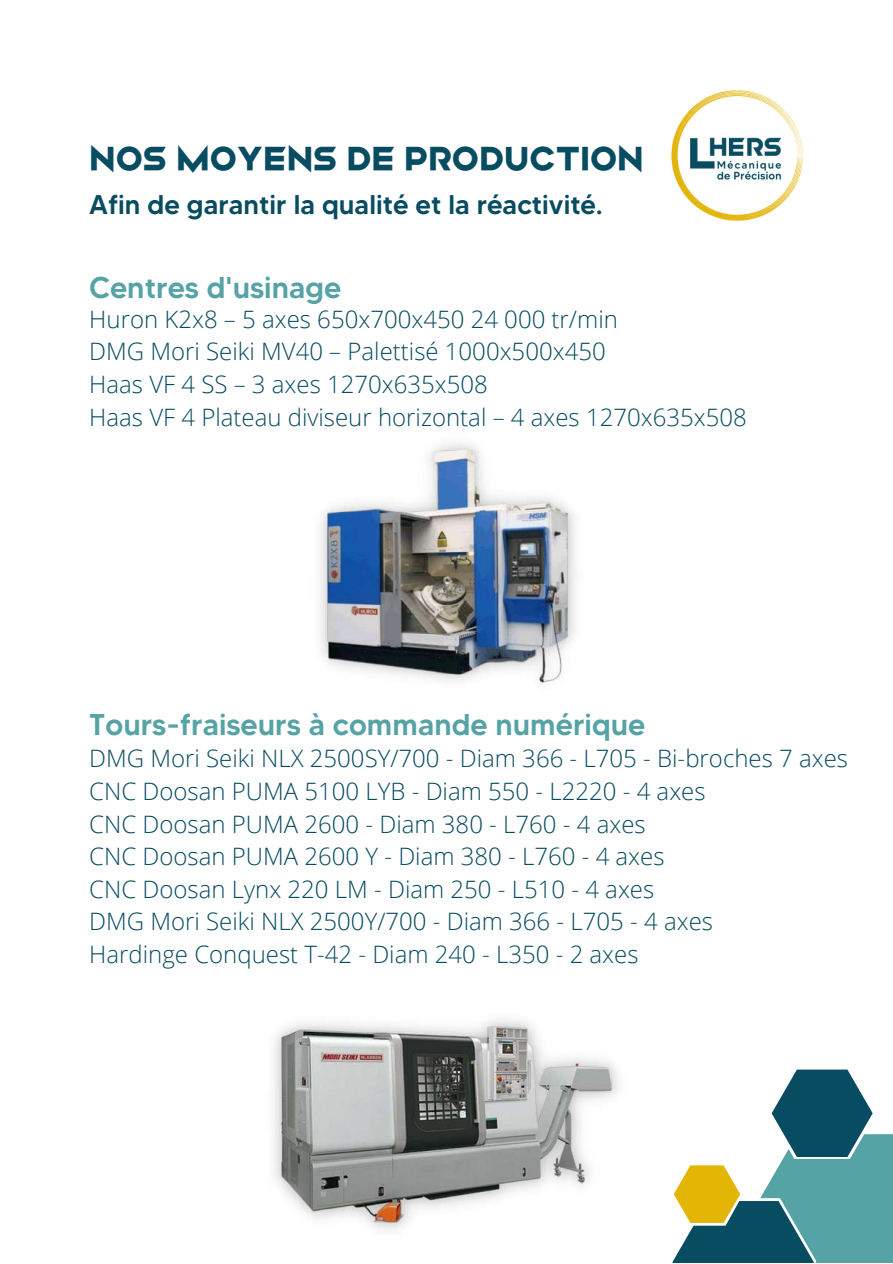
<style>
.page{position:relative;width:893px;height:1264px;background:#fff}
.page>*{position:absolute;margin:0;border:0;box-sizing:border-box;transform-origin:0 0}
.t1{font:700 31.5px "Mismo";color:#084c61}
.t2{font:500 30px "MADETOMMY";color:#56a3a6}
.t3{font:500 27px "MADETOMMY";color:#084c61}
.t4{font:300 24px/32.5px "Open Sans";color:#084c61}
</style>
<div class="page">
<img style="left:671px;top:90px;width:132px;height:131px">
<img style="left:320px;top:443px;width:256px;height:242px">
<img style="left:274px;top:1019px;width:345px;height:211px">
<div style="left:743px;top:1134px;width:149px;height:128px;background:#56a3a6"></div>
<svg style="left:743px;top:1198px;width:73px;height:64px"></svg>
<svg style="left:672px;top:1200px;width:141px;height:62px;fill:#084c61"></svg>
<svg style="left:672px;top:1165px;width:71px;height:60px"></svg>
<svg style="left:766px;top:1069px;width:111px;height:89px"></svg>
<h1 class="t1" style="left:89px;top:136px;width:556px">Nos moyens de production</h1>
<p class="t3" style="left:89px;top:188px;width:514px">Afin de garantir la qualité et la réactivité.</p>
<p class="t2" style="left:89px;top:268px;width:253px">Centres d'usinage</p>
<p class="t4" style="left:89px;top:302px;width:659px">Huron K2x8 – 5 axes 650x700x450 24 000 tr/min<br>DMG Mori Seiki MV40 – Palettisé 1000x500x450<br>Haas VF 4 SS – 3 axes 1270x635x508<br>Haas VF 4 Plateau diviseur horizontal – 4 axes 1270x635x508</p>
<p class="t2" style="left:89px;top:705px;width:557px">Tours-fraiseurs à commande numérique</p>
<p class="t4" style="left:89px;top:741px;width:760px">DMG Mori Seiki NLX 2500SY/700 - Diam 366 - L705 - Bi-broches 7 axes CNC Doosan PUMA 5100 LYB - Diam 550 - L2220 - 4 axes<br>CNC Doosan PUMA 2600 - Diam 380 - L760 - 4 axes<br>CNC Doosan PUMA 2600 Y - Diam 380 - L760 - 4 axes<br>CNC Doosan Lynx 220 LM - Diam 250 - L510 - 4 axes<br>DMG Mori Seiki NLX 2500Y/700 - Diam 366 - L705 - 4 axes<br>Hardinge Conquest T-42 - Diam 240 - L350 - 2 axes</p>
</div>
